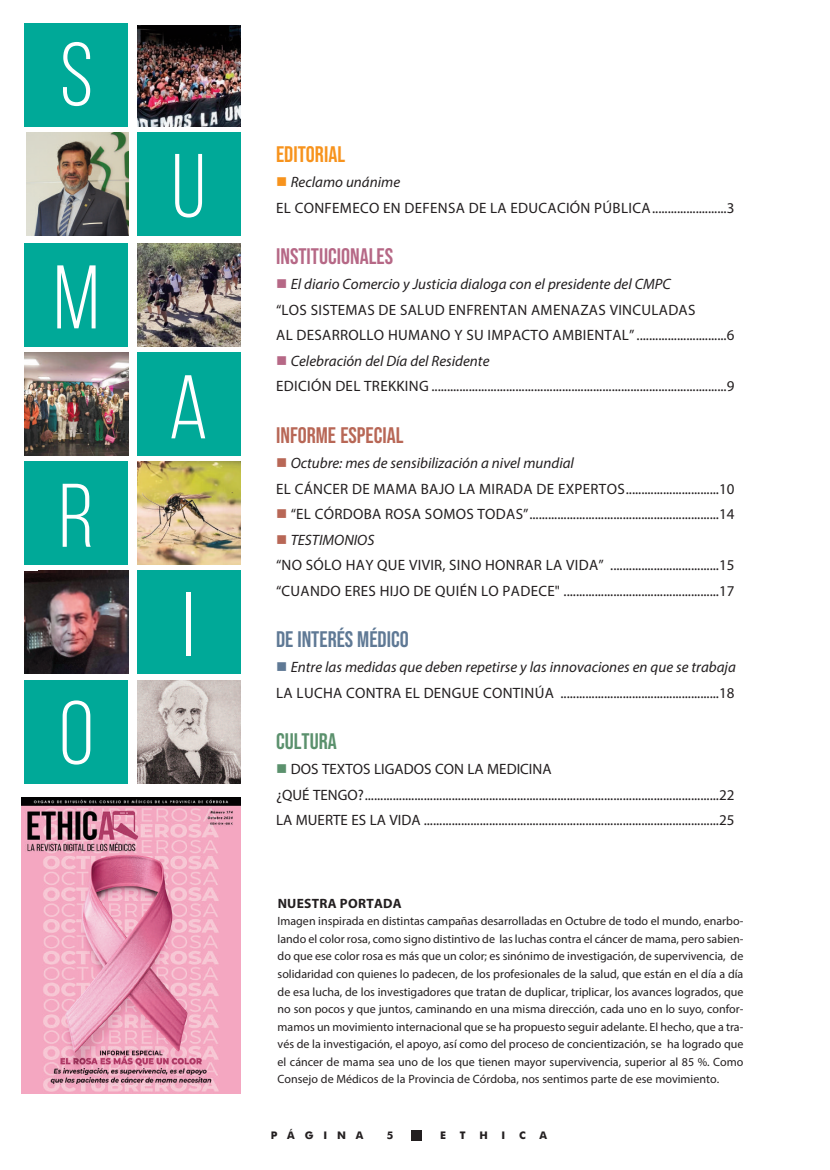
<style>
.page{position:relative;width:830px;height:1170px;background:#fff}
.page>*{position:absolute;margin:0;border:0;box-sizing:border-box;transform-origin:0 0}
.t1{font:90px "Bebas Neue";color:#fff}
.t2{font:22.5px "Bebas Neue";color:#b66886}
.t3{font:22.5px "Bebas Neue";color:#b86756}
.t4{font:22.5px "Bebas Neue";color:#5f7995}
.t5{font:22.5px "Bebas Neue";color:#f7931d}
.t6{font:22.5px "Bebas Neue";color:#5b916d}
.t7{font:15px/25.5px "Myriad Pro";letter-spacing:.02em;color:#231f20}
.t8{font:15px/25.5px "Myriad Pro";color:#231f20}
.t9{font:700 13.5px "Myriad Pro";letter-spacing:.02em;color:#231f20}
.t10{font:12px/17.5px "Myriad Pro";color:#231f20;text-align:justify}
.t11{font:700 10.5px "Futura BT";letter-spacing:.935em;color:#231f20}
.s1{color:#f7931d}
.s2{font-style:italic}
.s3{color:#b66886}
.s4{color:#b86756}
.s5{color:#5f7995}
.s6{color:#5b916d}
</style>
<div class="page">
<div style="left:410px;top:1129px;width:11px;height:11px;background:#231f20"></div>
<img style="left:21px;top:797px;width:220px;height:296px">
<img style="left:26px;top:132px;width:102px;height:103px">
<div style="left:137px;top:132px;width:103px;height:103px;background:#00a998"></div>
<div style="left:25px;top:23px;width:103px;height:103px;background:#00a998"></div>
<svg style="left:137px;top:25px;width:103px;height:1px"></svg>
<img style="left:137px;top:26px;width:103px;height:100px">
<img style="left:25px;top:352px;width:103px;height:103px">
<div style="left:137px;top:352px;width:103px;height:103px;background:#00a998"></div>
<div style="left:25px;top:243px;width:103px;height:103px;background:#00a998"></div>
<img style="left:137px;top:243px;width:103px;height:103px">
<img style="left:25px;top:571px;width:103px;height:102px">
<div style="left:137px;top:571px;width:103px;height:102px;background:#00a998"></div>
<div style="left:25px;top:680px;width:103px;height:103px;background:#00a998"></div>
<img style="left:137px;top:680px;width:103px;height:103px">
<div style="left:25px;top:461px;width:103px;height:103px;background:#00a998"></div>
<img style="left:137px;top:461px;width:103px;height:103px">
<h1 class="t1" style="left:60px;top:22px;width:35px">S</h1>
<h1 class="t1" style="left:54px;top:245px;width:47px">M</h1>
<h1 class="t1" style="left:59px;top:463px;width:36px">R</h1>
<h1 class="t1" style="left:59px;top:680px;width:36px">O</h1>
<h1 class="t1" style="left:172px;top:133px;width:35px">U</h1>
<h1 class="t1" style="left:168px;top:354px;width:41px">A</h1>
<h1 class="t1" style="left:182px;top:572px;width:13px">I</h1>
<h2 class="t5" style="left:276px;top:141px;width:70px">EDITORIAL</h2>
<p class="t7" style="left:276px;top:171px;width:459px"><span class="s1">■</span> <span class="s2">Reclamo unánime<br></span>EL CONFEMECO EN DEFENSA DE LA EDUCACIÓN PÚBLICA........................3</p>
<h2 class="t2" style="left:276px;top:243px;width:118px">INSTITUCIONALES</h2>
<p class="t7" style="left:276px;top:273px;width:459px"><span class="s3">■</span> <span class="s2">El diario Comercio y Justicia dialoga con el presidente del CMPC<br></span>“LOS SISTEMAS DE SALUD ENFRENTAN AMENAZAS VINCULADAS<br>AL DESARROLLO HUMANO Y SU IMPACTO AMBIENTAL”.............................6</p>
<p class="t7" style="left:276px;top:349px;width:459px"><span class="s3">■</span> <span class="s2">Celebración del Día del Residente<br></span>EDICIÓN DEL TREKKING ...............................................................................................9</p>
<h2 class="t3" style="left:276px;top:422px;width:129px">INFORME ESPECIAL</h2>
<p class="t7" style="left:276px;top:451px;width:459px"><span class="s4">■</span> <span class="s2">Octubre: mes de sensibilización a nivel mundial<br></span>EL CÁNCER DE MAMA BAJO LA MIRADA DE EXPERTOS..............................10</p>
<p class="t7" style="left:276px;top:502px;width:459px"><span class="s4">■</span> “EL CÓRDOBA ROSA SOMOS TODAS”.............................................................14</p>
<p class="t7" style="left:276px;top:528px;width:459px"><span class="s4">■</span> <span class="s2">TESTIMONIOS<br></span>“NO SÓLO HAY QUE VIVIR, SINO HONRAR LA VIDA” ...................................15 “CUANDO ERES HIJO DE QUIÉN LO PADECE" ..................................................17</p>
<h2 class="t4" style="left:276px;top:626px;width:134px">DE INTERÉS MÉDICO</h2>
<p class="t7" style="left:276px;top:655px;width:461px"><span class="s5">■</span> <span class="s2">Entre las medidas que deben repetirse y las innovaciones en que se trabaja<br></span>LA LUCHA CONTRA EL DENGUE CONTINÚA ...................................................18</p>
<h2 class="t6" style="left:276px;top:728px;width:62px">CULTURA</h2>
<p class="t8" style="left:276px;top:757px;width:459px"><span class="s6">■</span> DOS TEXTOS LIGADOS CON LA MEDICINA<br>¿QUÉ TENGO?..................................................................................................................22<br>LA MUERTE ES LA VIDA ...............................................................................................25</p>
<p class="t9" style="left:277px;top:898px;width:125px">NUESTRA PORTADA</p>
<p class="t10" style="left:277px;top:913px;width:467px">Imagen inspirada en distintas campañas desarrolladas en Octubre de todo el mundo, enarbo&shy;lando el color rosa, como signo distintivo de las luchas contra el cáncer de mama, pero sabien&shy;do que ese color rosa es más que un color; es sinónimo de investigación, de supervivencia, de solidaridad con quienes lo padecen, de los profesionales de la salud, que están en el día a día de esa lucha, de los investigadores que tratan de duplicar, triplicar, los avances logrados, que no son pocos y que juntos, caminando en una misma dirección, cada uno en lo suyo, confor&shy;mamos un movimiento internacional que se ha propuesto seguir adelante. El hecho, que a tra&shy;vés de la investigación, el apoyo, así como del proceso de concientización, se ha logrado que el cáncer de mama sea uno de los que tienen mayor supervivencia, superior al 85 %. Como Consejo de Médicos de la Provincia de Córdoba, nos sentimos parte de ese movimiento.</p>
<p class="t11" style="left:270px;top:1128px;width:94px">PÁGINA</p>
<p class="t11" style="left:386px;top:1128px;width:8px">5</p>
<p class="t11" style="left:440px;top:1128px;width:7px">E</p>
<p class="t11" style="left:459px;top:1128px;width:7px">T</p>
<p class="t11" style="left:479px;top:1128px;width:10px">H</p>
<p class="t11" style="left:501px;top:1128px;width:5px">I</p>
<p class="t11" style="left:519px;top:1128px;width:8px">C</p>
<p class="t11" style="left:539px;top:1128px;width:9px">A</p>
</div>
